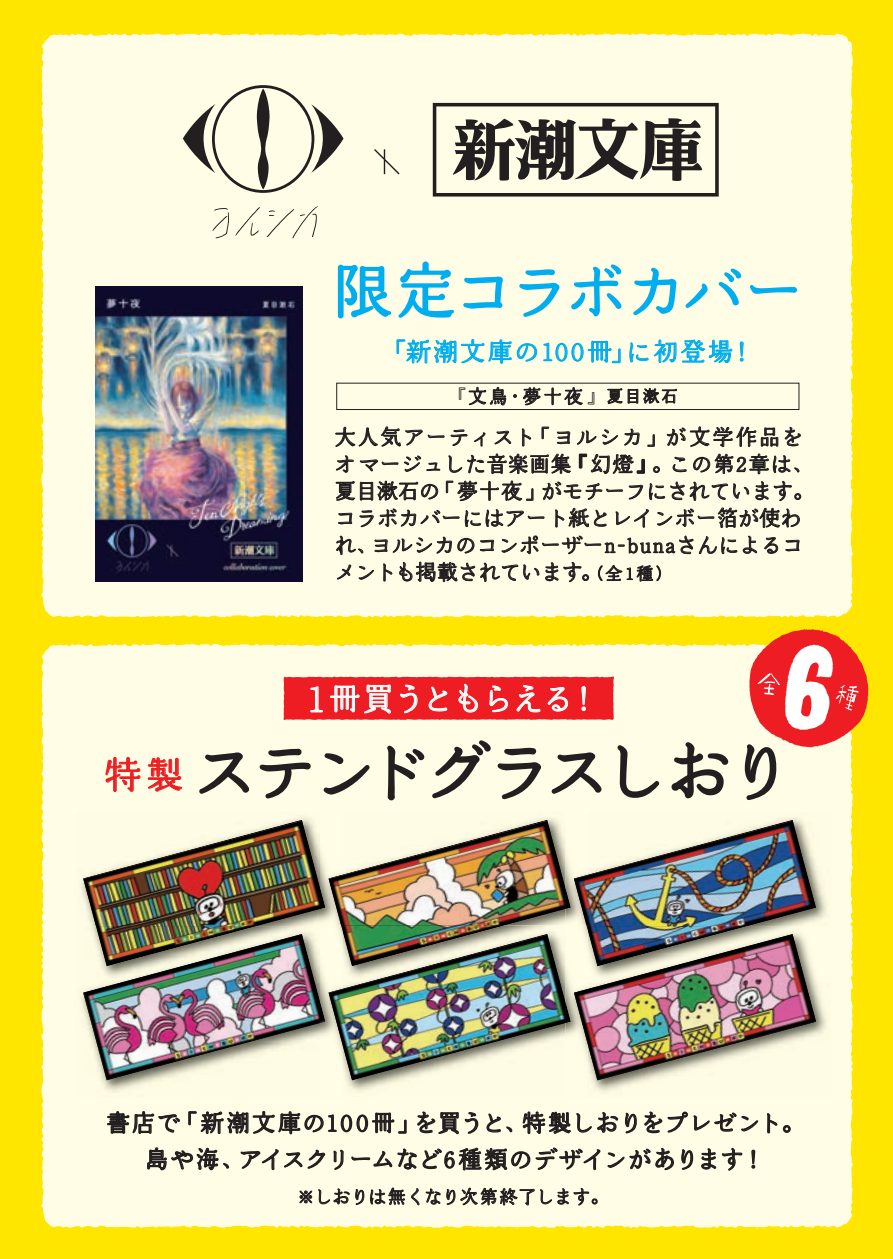
<style>
.page{position:relative;width:893px;height:1259px;background:#ffe601}
.page>*{position:absolute;margin:0;border:0;box-sizing:border-box;transform-origin:0 0}
.t1{font:63.9px "Kinuta Marumin Yoshino Std N R";letter-spacing:-.055em;color:#231f20}
.t2{font:60px "Kinuta Marumin Yoshino Std N R";letter-spacing:-.04em;color:#00aeef}
.t3{font:37.2px "Kinuta Marumin Yoshino Std N R";color:#ee1d23}
.t4{font:36.3px "Kinuta Marumin Yoshino Std N R";color:#fff}
.t5{font:31.5px "Kinuta Marumin Yoshino Std N R";letter-spacing:-.03em;color:#fff}
.t6{font:25.2px "Kinuta Marumin Yoshino Std N R";letter-spacing:.08em;color:#00aeef}
.t7{font:23.4px/36.3px "Kinuta Marumin Yoshino Std N R";letter-spacing:.025em;color:#231f20}
.t8{font:23.4px "Kinuta Marumin Yoshino Std N R";letter-spacing:.005em;color:#231f20}
.t9{font:21px "Kinuta Marumin Yoshino Std N R";letter-spacing:.01em;color:#231f20}
.t10{font:21px "Kinuta Marumin Yoshino Std N R";letter-spacing:-.015em;color:#231f20}
.t11{font:21px "Kinuta Marumin Yoshino Std N R";letter-spacing:.1em;color:#231f20}
.t12{font:21px "Kinuta Marumin Yoshino Std N R";letter-spacing:.075em;color:#231f20}
.t13{font:18.6px "Kinuta Marumin Yoshino Std N R";color:#231f20}
.t14{font:18px "Kinuta Marumin Yoshino Std N R";letter-spacing:.01em;color:#231f20}
.t15{font:16.8px "Kinuta Marumin Yoshino Std N R";color:#231f20}
.t16{font:16.5px "Kinuta Marumin Yoshino Std N R";color:#231f20}
.s1{font-size:16.8px}
</style>
<div class="page">
<div style="left:41px;top:644px;width:812px;height:583px;background:#fffde5"></div>
<svg style="left:766px;top:1112px;width:12px;height:22px"></svg>
<div style="left:783px;top:1125px;width:8px;height:8px;border:1px solid #231f20;border-radius:50%"></div>
<svg style="left:784px;top:1126px;width:6px;height:5px"></svg>
<svg style="left:106px;top:1110px;width:653px;height:101px;background:#dddbc6"></svg>
<svg style="left:105px;top:756px;width:36px;height:36px"></svg>
<svg style="left:147px;top:757px;width:36px;height:35px"></svg>
<div style="left:75px;top:811px;width:245px;height:115px;background:#fefce4"></div>
<div style="left:342px;top:811px;width:491px;height:114px;background:#fefce4"></div>
<img style="left:320px;top:811px;width:22px;height:9px">
<img style="left:565px;top:811px;width:23px;height:9px">
<img style="left:75px;top:983px;width:758px;height:114px">
<img style="left:75px;top:926px;width:8px;height:57px">
<img style="left:816px;top:925px;width:17px;height:58px">
<img style="left:83px;top:820px;width:733px;height:260px">
<img style="left:574px;top:934px;width:242px;height:146px">
<div style="left:41px;top:34px;width:812px;height:583px;background:#fffde5"></div>
<svg style="left:433px;top:103px;width:286px;height:93px;background:#a9a698"></svg>
<svg style="left:374px;top:149px;width:26px;height:25px"></svg>
<svg style="left:183px;top:85px;width:161px;height:108px;background:#d6d4c0"></svg>
<img style="left:96px;top:286px;width:101px;height:295px">
<svg style="left:197px;top:206px;width:671px;height:595px;background:#e1d7ba"></svg>
<h2 class="t2" style="left:332px;top:258px;width:473px">限定コラボカバー</h2>
<p class="t6" style="left:384px;top:338px;width:229px">「新潮文庫の100冊</p>
<p class="t6" style="left:608px;top:338px;width:27px">」</p>
<p class="t6" style="left:626px;top:338px;width:109px">に初登場</p>
<p class="t6" style="left:729px;top:338px;width:27px">!</p>
<p class="t13" style="left:450px;top:386px;width:156px">『文鳥・夢十夜』</p>
<p class="t16" style="left:607px;top:387px;width:73px">夏目漱石</p>
<p class="t12" style="left:335px;top:425px;width:202px">大人気アーティスト</p>
<p class="t9" style="left:335px;top:452px;width:480px">オマージュした音楽画集『幻燈』。この第2章は、</p>
<p class="t9" style="left:436px;top:479px;width:379px">「夢十夜」がモチーフにされています。</p>
<p class="t11" style="left:532px;top:425px;width:273px">「ヨルシカ」が文学作品を</p>
<p class="t9" style="left:335px;top:479px;width:107px">夏目漱石の</p>
<p class="t9" style="left:335px;top:506px;width:468px">コラボカバーにはアート紙とレインボー箔が使わ</p>
<p class="t9" style="left:371px;top:533px;width:434px">ヨルシカのコンポーザーn-bunaさんによるコ</p>
<p class="t9" style="left:335px;top:533px;width:44px">れ、</p>
<p class="t10" style="left:335px;top:560px;width:273px">メントも掲載されています。<span class="s1">（</span></p>
<p class="t15" style="left:605px;top:564px;width:65px">全1種(</p>
<h3 class="t3" style="left:104px;top:754px;width:81px">特製</h3>
<h3 class="t5" style="left:329px;top:681px;width:246px">冊買うともらえる</h3>
<h3 class="t4" style="left:306px;top:679px;width:22px">1</h3>
<h1 class="t1" style="left:192px;top:736px;width:601px">ステンドグラスしおり</h1>
<h3 class="t5" style="left:568px;top:681px;width:33px">!</h3>
<p class="t7" style="left:239px;top:1106px;width:528px;text-indent:-132px">書店で「新潮文庫の100冊」を買うと、<br>アイスクリームなど6種類のデザインがあります!</p>
<p class="t8" style="left:522px;top:1110px;width:283px">特製しおりをプレゼント。</p>
<p class="t7" style="left:145px;top:1142px;width:100px">島や海、</p>
<p class="t14" style="left:297px;top:1186px;width:312px">※しおりは無くなり次第終了します。</p>
</div>
